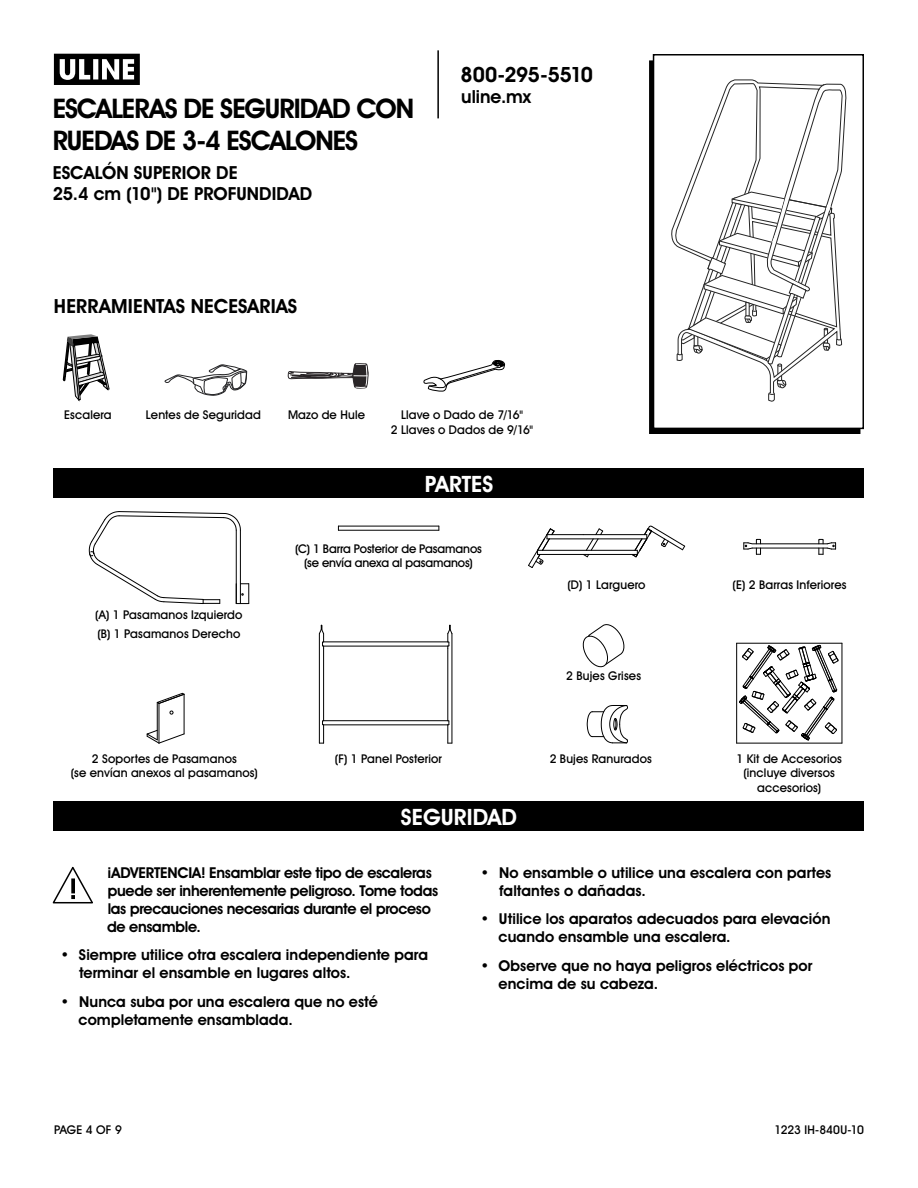
<style>
.page{position:relative;width:918px;height:1188px;background:#fff}
.page>*{position:absolute;margin:0;border:0;box-sizing:border-box;transform-origin:0 0}
.t1{font:700 27px/32.4px "Uline Two Knine";letter-spacing:-.035em;color:#000}
.t2{font:700 22.5px "Uline Two Knine";color:#fff}
.t3{font:700 21px "Uline Two Knine";letter-spacing:-.02em;color:#000}
.t4{font:700 19.5px "Uline Two Knine";letter-spacing:.005em;color:#000}
.t5{font:700 18px/21.6px "Uline Two Knine";letter-spacing:.005em;color:#000}
.t6{font:700 15px/18px "Uline Two Knine";letter-spacing:.005em;color:#000}
.t7{font:700 15px/18px "Uline Two Knine";letter-spacing:-.02em;color:#000}
.t8{font:12px/14.4px "Uline Two Knine";letter-spacing:.015em;color:#000;text-align:center}
.t9{font:12px/14.4px "Uline Two Knine";letter-spacing:-.005em;color:#000;text-align:center}
</style>
<div class="page">
<hr style="left:437px;top:50px;width:2px;height:68px;background:#000">
<svg style="left:54px;top:54px;width:86px;height:31px"></svg>
<div style="left:54px;top:468px;width:810px;height:30px;background:#000"></div>
<div style="left:54px;top:801px;width:810px;height:30px;background:#000"></div>
<svg style="left:53px;top:867px;width:40px;height:36px"></svg>
<div style="left:649px;top:60px;width:211px;height:374px;border:2px solid #000"></div>
<div style="left:654px;top:55px;width:209px;height:373px;background:#fff"></div>
<div style="left:653px;top:54px;width:211px;height:375px;border:2px solid #000"></div>
<svg style="left:671px;top:84px;width:176px;height:318px"></svg>
<svg style="left:674px;top:79px;width:168px;height:316px"></svg>
<svg style="left:89px;top:511px;width:161px;height:93px"></svg>
<hr style="left:547px;top:534px;width:36px;height:1px;background:#000">
<svg style="left:583px;top:528px;width:20px;height:29px"></svg>
<svg style="left:632px;top:526px;width:53px;height:31px"></svg>
<hr style="left:547px;top:539px;width:100px;height:1px;background:#000">
<hr style="left:583px;top:534px;width:64px;height:1px;background:#000">
<hr style="left:538px;top:550px;width:99px;height:1px;background:#000">
<hr style="left:538px;top:554px;width:99px;height:1px;background:#000">
<svg style="left:528px;top:528px;width:27px;height:40px"></svg>
<hr style="left:338px;top:530px;width:101px;height:1px;background:#000">
<hr style="left:338px;top:526px;width:101px;height:1px;background:#000">
<svg style="left:170px;top:711px;width:4px;height:4px"></svg>
<hr style="left:159px;top:703px;width:1px;height:40px;background:#000">
<hr style="left:184px;top:694px;width:1px;height:40px;background:#000">
<hr style="left:157px;top:702px;width:1px;height:38px;background:#000">
<svg style="left:147px;top:730px;width:38px;height:14px"></svg>
<svg style="left:156px;top:693px;width:29px;height:11px"></svg>
<svg style="left:587px;top:705px;width:41px;height:39px"></svg>
<hr style="left:323px;top:648px;width:1px;height:73px;background:#000">
<hr style="left:319px;top:634px;width:1px;height:109px;background:#000">
<hr style="left:324px;top:642px;width:124px;height:1px;background:#000">
<hr style="left:324px;top:646px;width:124px;height:1px;background:#000">
<svg style="left:319px;top:625px;width:5px;height:23px"></svg>
<hr style="left:324px;top:720px;width:124px;height:1px;background:#000">
<svg style="left:447px;top:625px;width:5px;height:23px"></svg>
<hr style="left:324px;top:725px;width:124px;height:1px;background:#000">
<hr style="left:448px;top:648px;width:1px;height:73px;background:#000">
<hr style="left:452px;top:634px;width:1px;height:109px;background:#000">
<svg style="left:447px;top:720px;width:5px;height:24px"></svg>
<svg style="left:319px;top:720px;width:5px;height:24px"></svg>
<hr style="left:737px;top:743px;width:105px;height:1px;background:#000">
<hr style="left:737px;top:643px;width:105px;height:1px;background:#000">
<hr style="left:736px;top:643px;width:1px;height:100px;background:#000">
<hr style="left:842px;top:643px;width:1px;height:100px;background:#000">
<svg style="left:739px;top:645px;width:100px;height:96px"></svg>
<svg style="left:744px;top:539px;width:92px;height:16px"></svg>
<svg style="left:582px;top:624px;width:43px;height:44px"></svg>
<svg style="left:423px;top:360px;width:82px;height:32px"></svg>
<svg style="left:288px;top:363px;width:80px;height:26px"></svg>
<svg style="left:63px;top:335px;width:46px;height:65px"></svg>
<svg style="left:165px;top:364px;width:82px;height:32px"></svg>
<h1 class="t1" style="left:53px;top:92px;width:363px">ESCALERAS DE SEGURIDAD CON<br>RUEDAS DE 3-4 ESCALONES</h1>
<p class="t5" style="left:53px;top:161px;width:261px">ESCALÓN SUPERIOR DE<br>25.4 cm (10") DE PROFUNDIDAD</p>
<h3 class="t4" style="left:54px;top:294px;width:245px">HERRAMIENTAS NECESARIAS</h3>
<h3 class="t3" style="left:461px;top:62px;width:134px">800-295-5510</h3>
<p class="t5" style="left:461px;top:86px;width:71px">uline.mx</p>
<p class="t8" style="left:64px;top:408px;width:49px">Escalera</p>
<p class="t8" style="left:146px;top:408px;width:116px">Lentes de Seguridad</p>
<p class="t8" style="left:288px;top:408px;width:79px">Mazo de Hule</p>
<p class="t8" style="left:391px;top:408px;width:144px">Llave o Dado de 7/16"<br>2 Llaves o Dados de 9/16"</p>
<h2 class="t2" style="left:425px;top:470px;width:70px">PARTES</h2>
<p class="t8" style="left:95px;top:607px;width:149px">(A) 1 Pasamanos Izquierdo</p>
<p class="t8" style="left:97px;top:627px;width:145px">(B) 1 Pasamanos Derecho</p>
<p class="t9" style="left:295px;top:541px;width:188px">(C) 1 Barra Posterior de Pasamanos (se envía anexa al pasamanos)</p>
<p class="t8" style="left:567px;top:577px;width:80px">(D) 1 Larguero</p>
<p class="t8" style="left:566px;top:669px;width:76px">2 Bujes Grises</p>
<p class="t8" style="left:733px;top:577px;width:115px">(E) 2 Barras Inferiores</p>
<p class="t8" style="left:335px;top:751px;width:109px">(F) 1 Panel Posterior</p>
<p class="t8" style="left:737px;top:751px;width:107px">1 Kit de Accesorios (incluye diversos accesorios)</p>
<p class="t8" style="left:71px;top:751px;width:188px">2 Soportes de Pasamanos<br>(se envían anexos al pasamanos)</p>
<p class="t8" style="left:550px;top:751px;width:104px">2 Bujes Ranurados</p>
<h2 class="t2" style="left:401px;top:803px;width:118px">SEGURIDAD</h2>
<p class="t7" style="left:107px;top:863px;width:333px">¡ADVERTENCIA! Ensamblar este tipo de escaleras puede ser inherentemente peligroso. Tome todas las precauciones necesarias durante el proceso de ensamble.</p>
<p class="t6" style="left:79px;top:946px;width:351px;text-indent:-18px">• Siempre utilice otra escalera independiente para terminar el ensamble en lugares altos.</p>
<p class="t6" style="left:79px;top:993px;width:301px;text-indent:-18px">• Nunca suba por una escalera que no esté completamente ensamblada.</p>
<p class="t6" style="left:499px;top:863px;width:334px;text-indent:-19px">• No ensamble o utilice una escalera con partes faltantes o dañadas.</p>
<p class="t6" style="left:499px;top:910px;width:333px;text-indent:-18px">• Utilice los aparatos adecuados para elevación cuando ensamble una escalera.</p>
<p class="t6" style="left:499px;top:957px;width:315px;text-indent:-18px">• Observe que no haya peligros eléctricos por encima de su cabeza.</p>
<p class="t8" style="left:54px;top:1122px;width:69px">PAGE 4 OF 9</p>
<p class="t9" style="left:775px;top:1122px;width:91px">1223 IH-840U-10</p>
</div>
